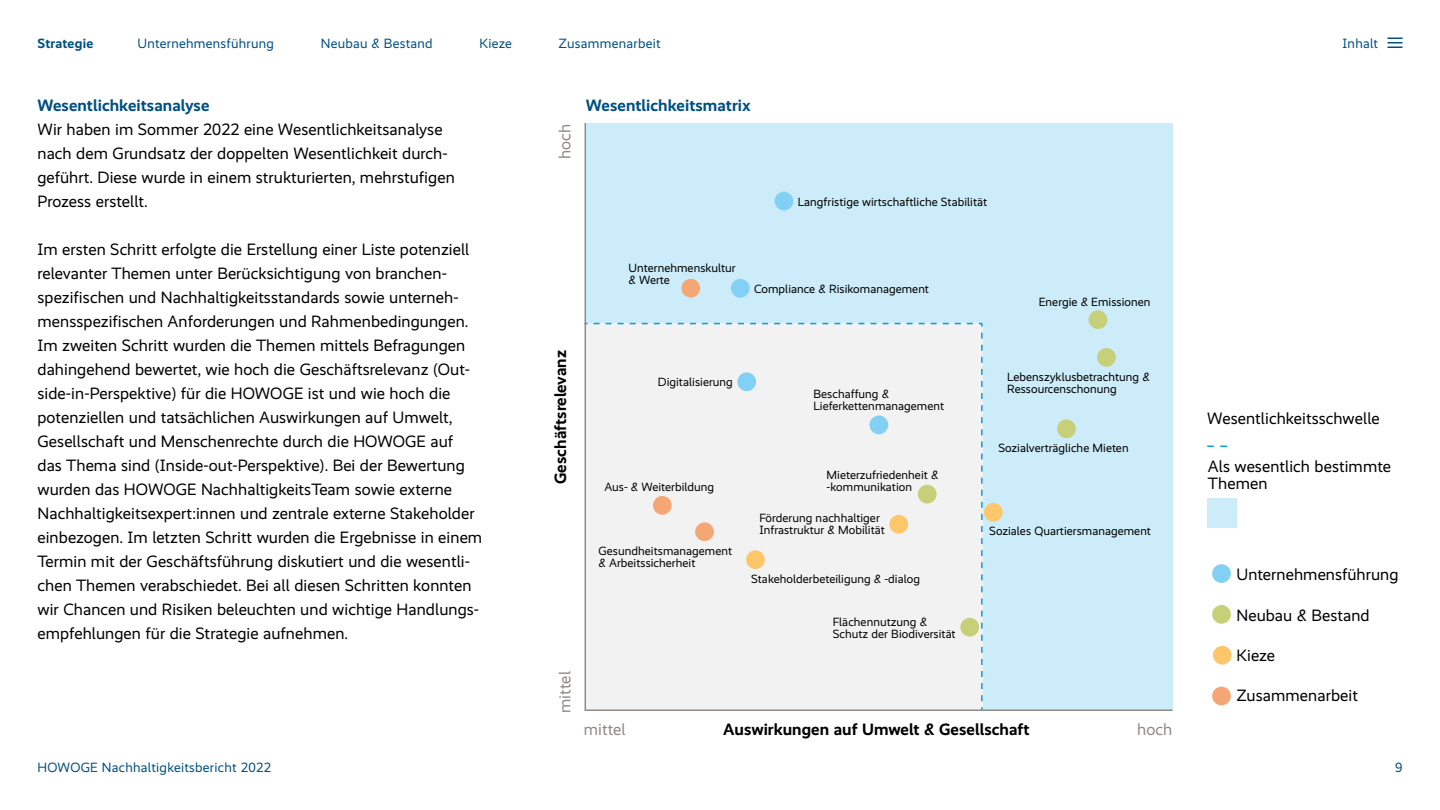
<style>
.page{position:relative;width:1440px;height:810px;background:#fff}
.page>*{position:absolute;margin:0;border:0;box-sizing:border-box;transform-origin:0 0}
.t1{font:16.5px/24px "Realist HOWOGE";letter-spacing:.005em;color:#000}
.t2{font:700 16.5px "Realist HOWOGE";letter-spacing:.005em;color:#000}
.t3{font:700 16.5px "Realist HOWOGE";letter-spacing:.005em;color:#005081}
.t4{font:16.5px "Realist HOWOGE";letter-spacing:.005em;color:#908984}
.t5{font:13.5px "Realist HOWOGE";letter-spacing:.02em;color:#005081}
.t6{font:700 13.5px "Realist HOWOGE";letter-spacing:.015em;color:#005081}
.t7{font:12px/12px "Realist HOWOGE";letter-spacing:.005em;color:#000}
</style>
<div class="page">
<svg style="left:1388px;top:38px;width:14px;height:10px"></svg>
<div style="left:1212px;top:564px;width:19px;height:19px;background:#82d1f5;border-radius:50%"></div>
<div style="left:1212px;top:605px;width:19px;height:19px;background:#c7cf78;border-radius:50%"></div>
<div style="left:1213px;top:646px;width:19px;height:19px;background:#fcc76b;border-radius:50%"></div>
<div style="left:1212px;top:687px;width:19px;height:18px;background:#f5a675;border-radius:50%"></div>
<svg style="left:584px;top:123px;width:589px;height:588px"></svg>
<div style="left:1207px;top:499px;width:30px;height:29px;background:#ccecf9"></div>
<svg style="left:1207px;top:446px;width:20px;height:1px"></svg>
<p class="t6" style="left:38px;top:35px;width:57px">Strategie</p>
<p class="t5" style="left:138px;top:36px;width:138px">Unternehmensführung</p>
<p class="t5" style="left:321px;top:36px;width:113px">Neubau &amp; Bestand</p>
<p class="t5" style="left:479px;top:36px;width:34px">Kieze</p>
<p class="t5" style="left:559px;top:36px;width:104px">Zusammenarbeit</p>
<p class="t5" style="left:1343px;top:36px;width:37px">Inhalt</p>
<p class="t3" style="left:38px;top:96px;width:173px">Wesentlichkeitsanalyse</p>
<p class="t1" style="left:38px;top:117px;width:419px">Wir haben im Sommer 2022 eine Wesentlichkeitsanalyse nach dem Grundsatz der doppelten Wesentlichkeit durch&shy;geführt. Diese wurde in einem strukturierten, mehrstufigen Prozess erstellt.</p>
<p class="t1" style="left:38px;top:238px;width:446px">Im ersten Schritt erfolgte die Erstellung einer Liste potenziell relevanter Themen unter Berücksichtigung von branchen&shy;spezifischen und Nachhaltigkeitsstandards sowie unterneh&shy;mensspezifischen Anforderungen und Rahmenbedingungen.<br>Im zweiten Schritt wurden die Themen mittels Befragungen dahingehend bewertet, wie hoch die Geschäftsrelevanz (Out&shy;side-in-Perspektive) für die HOWOGE ist und wie hoch die potenziellen und tatsächlichen Auswirkungen auf Umwelt, Gesellschaft und Menschenrechte durch die HOWOGE auf<br>das Thema sind (Inside-out-Perspektive). Bei der Bewertung wurden das HOWOGE NachhaltigkeitsTeam sowie externe Nachhaltigkeitsexpert:innen und zentrale externe Stakeholder einbezogen. Im letzten Schritt wurden die Ergebnisse in einem Termin mit der Geschäftsführung diskutiert und die wesentli&shy;chen Themen verabschiedet. Bei all diesen Schritten konnten wir Chancen und Risiken beleuchten und wichtige Handlungs&shy;empfehlungen für die Strategie aufnehmen.</p>
<p class="t5" style="left:38px;top:760px;width:235px">HOWOGE Nachhaltigkeitsbericht 2022</p>
<p class="t4" style="left:556px;top:159px;width:37px;rotate:-90deg">hoch</p>
<p class="t3" style="left:586px;top:96px;width:166px">Wesentlichkeitsmatrix</p>
<p class="t7" style="left:798px;top:196px;width:191px">Langfristige wirtschaftliche Stabilität</p>
<p class="t7" style="left:628px;top:262px;width:109px">Unternehmenskultur &amp; Werte</p>
<p class="t7" style="left:754px;top:283px;width:176px">Compliance &amp; Risikomanagement</p>
<p class="t7" style="left:1039px;top:296px;width:113px">Energie &amp; Emissionen</p>
<p class="t2" style="left:551px;top:484px;width:135px;rotate:-90deg">Geschäftsrelevanz</p>
<p class="t4" style="left:556px;top:713px;width:43px;rotate:-90deg">mittel</p>
<p class="t7" style="left:658px;top:376px;width:76px">Digitalisierung</p>
<p class="t7" style="left:604px;top:481px;width:111px">Aus- &amp; Weiterbildung</p>
<p class="t7" style="left:599px;top:545px;width:135px">Gesundheitsmanagement &amp; Arbeitssicherheit</p>
<p class="t7" style="left:813px;top:387px;width:132px">Beschaffung &amp;<br>Lieferkettenmanagement</p>
<p class="t7" style="left:1007px;top:371px;width:144px">Lebenszyklusbetrachtung &amp;<br>Ressourcenschonung</p>
<p class="t7" style="left:998px;top:442px;width:132px">Sozialverträgliche Mieten</p>
<p class="t1" style="left:1207px;top:406px;width:174px">Wesentlichkeitsschwelle</p>
<p class="t7" style="left:827px;top:469px;width:113px">Mieterzufriedenheit &amp; -kommunikation</p>
<p class="t1" style="left:1208px;top:458px;width:185px;line-height:17px">Als wesentlich bestimmte<br>Themen</p>
<p class="t7" style="left:759px;top:512px;width:127px">Förderung nachhaltiger<br>Infrastruktur &amp; Mobilität</p>
<p class="t7" style="left:751px;top:573px;width:170px">Stakeholderbeteiligung &amp; -dialog</p>
<p class="t7" style="left:833px;top:616px;width:124px">Flächennutzung &amp;<br>Schutz der Biodiversität</p>
<p class="t7" style="left:989px;top:525px;width:163px">Soziales Quartiersmanagement</p>
<p class="t1" style="left:1236px;top:562px;width:164px">Unternehmensführung</p>
<p class="t1" style="left:1236px;top:603px;width:135px">Neubau &amp; Bestand</p>
<p class="t1" style="left:1236px;top:644px;width:40px">Kieze</p>
<p class="t1" style="left:1236px;top:684px;width:123px">Zusammenarbeit</p>
<p class="t2" style="left:723px;top:720px;width:308px">Auswirkungen auf Umwelt &amp; Gesellschaft</p>
<p class="t4" style="left:584px;top:720px;width:43px">mittel</p>
<p class="t4" style="left:1137px;top:720px;width:37px">hoch</p>
<p class="t5" style="left:1395px;top:760px;width:9px">9</p>
</div>
